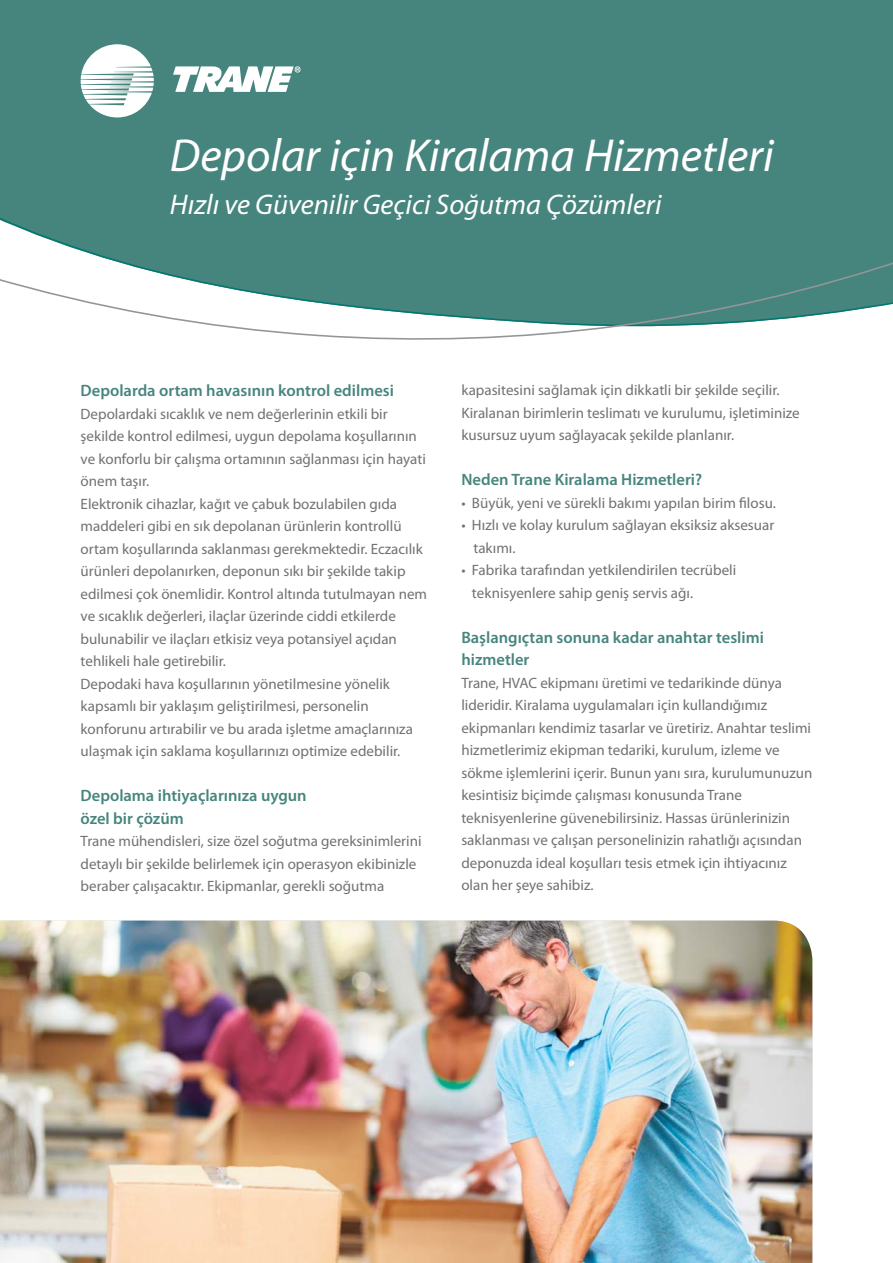
<style>
.page{position:relative;width:893px;height:1263px;background:#fff}
.page>*{position:absolute;margin:0;border:0;box-sizing:border-box;transform-origin:0 0}
.t1{font:italic 46.5px "Myriad Pro";color:#fff}
.t2{font:italic 28.5px "Myriad Pro";color:#fff}
.t3{font:600 16.5px/22.5px "Myriad Pro";color:#46857d}
.t4{font:15px/22.5px "Myriad Pro";color:#707274}
</style>
<div class="page">
<img style="left:0;top:921px;width:812px;height:342px">
<div style="left:0;top:0;width:892px;height:212px;background:#46857d"></div>
<div style="left:0;top:212px;width:892px;height:44px;background:#46857d"></div>
<svg style="left:0;top:256px;width:892px;height:84px"></svg>
<svg style="left:81px;top:44px;width:73px;height:73px"></svg>
<svg style="left:173px;top:66px;width:127px;height:26px"></svg>
<h1 class="t1" style="left:170px;top:138px;width:605px">Depolar için Kiralama Hizmetleri</h1>
<h2 class="t2" style="left:170px;top:193px;width:493px">Hızlı ve Güvenilir Geçici Soğutma Çözümleri</h2>
<p class="t3" style="left:81px;top:381px;width:315px">Depolarda ortam havasının kontrol edilmesi</p>
<p class="t4" style="left:81px;top:404px;width:348px">Depolardaki sıcaklık ve nem değerlerinin etkili bir şekilde kontrol edilmesi, uygun depolama koşullarının ve konforlu bir çalışma ortamının sağlanması için hayati önem taşır.<br>Elektronik cihazlar, kağıt ve çabuk bozulabilen gıda maddeleri gibi en sık depolanan ürünlerin kontrollü ortam koşullarında saklanması gerekmektedir. Eczacılık ürünleri depolanırken, deponun sıkı bir şekilde takip edilmesi çok önemlidir. Kontrol altında tutulmayan nem ve sıcaklık değerleri, ilaçlar üzerinde ciddi etkilerde bulunabilir ve ilaçları etkisiz veya potansiyel açıdan tehlikeli hale getirebilir.<br>Depodaki hava koşullarının yönetilmesine yönelik kapsamlı bir yaklaşım geliştirilmesi, personelin konforunu artırabilir ve bu arada işletme amaçlarınıza ulaşmak için saklama koşullarınızı optimize edebilir.</p>
<p class="t3" style="left:81px;top:786px;width:228px">Depolama ihtiyaçlarınıza uygun özel bir çözüm</p>
<p class="t4" style="left:81px;top:831px;width:342px">Trane mühendisleri, size özel soğutma gereksinimlerini detaylı bir şekilde belirlemek için operasyon ekibinizle beraber çalışacaktır. Ekipmanlar, gerekli soğutma</p>
<p class="t4" style="left:461px;top:380px;width:340px">kapasitesini sağlamak için dikkatli bir şekilde seçilir.<br>Kiralanan birimlerin teslimatı ve kurulumu, işletiminize kusursuz uyum sağlayacak şekilde planlanır.</p>
<p class="t3" style="left:461px;top:470px;width:242px">Neden Trane Kiralama Hizmetleri?</p>
<p class="t4" style="left:461px;top:493px;width:316px">• Büyük, yeni ve sürekli bakımı yapılan birim filosu.</p>
<p class="t4" style="left:473px;top:515px;width:302px;text-indent:-12px">• Hızlı ve kolay kurulum sağlayan eksiksiz aksesuar takımı.</p>
<p class="t4" style="left:472px;top:560px;width:266px;text-indent:-11px">• Fabrika tarafından yetkilendirilen tecrübeli teknisyenlere sahip geniş servis ağı.</p>
<p class="t3" style="left:461px;top:627px;width:304px">Başlangıçtan sonuna kadar anahtar teslimi hizmetler</p>
<p class="t4" style="left:461px;top:673px;width:352px">Trane, HVAC ekipmanı üretimi ve tedarikinde dünya lideridir. Kiralama uygulamaları için kullandığımız ekipmanları kendimiz tasarlar ve üretiriz. Anahtar teslimi hizmetlerimiz ekipman tedariki, kurulum, izleme ve sökme işlemlerini içerir. Bunun yanı sıra, kurulumunuzun kesintisiz biçimde çalışması konusunda Trane teknisyenlerine güvenebilirsiniz. Hassas ürünlerinizin saklanması ve çalışan personelinizin rahatlığı açısından deponuzda ideal koşulları tesis etmek için ihtiyacınız olan her şeye sahibiz.</p>
</div>
